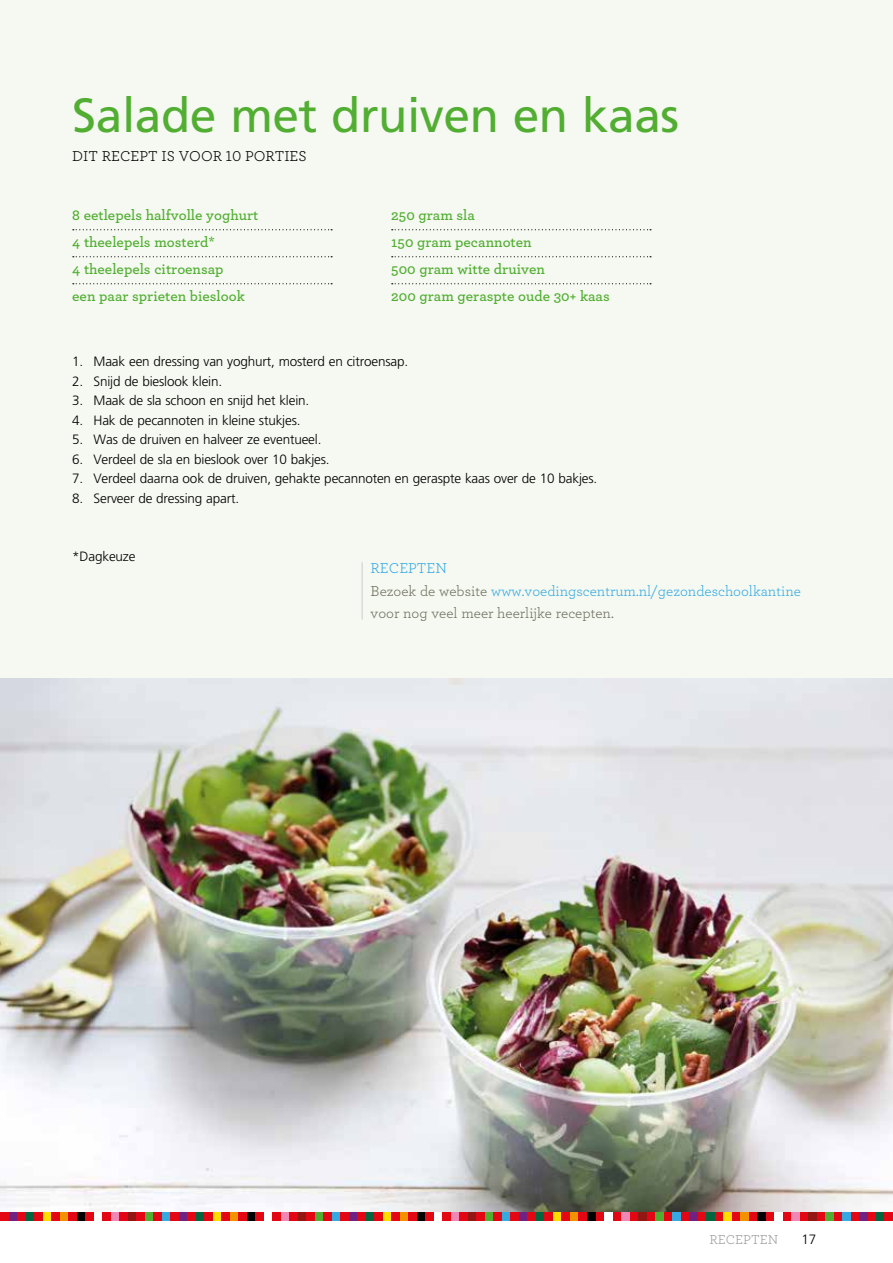
<style>
.page{position:relative;width:893px;height:1263px;background:#fff}
.page>*{position:absolute;margin:0;border:0;box-sizing:border-box;transform-origin:0 0}
.t1{font:48px "Frutiger";letter-spacing:-.01em;color:#52ae32}
.t2{font:600 15px/27px "Archer";color:#52ae32}
.t3{font:15px/22.5px "Archer";color:#36a9e1}
.t4{font:15px "Archer";color:#000}
.t5{font:300 13.5px "Frutiger";letter-spacing:-.01em;color:#000}
.t6{font:13.5px "Archer";color:#9d9d9c}
.s1{color:#6f6d60}
</style>
<div class="page">
<div style="left:0;top:0;width:893px;height:1214px;background:#f5f9f1"></div>
<img style="left:1px;top:678px;width:892px;height:538px">
<div style="left:341px;top:1212px;width:8px;height:8px;background:#e30613"></div>
<div style="left:349px;top:1212px;width:9px;height:8px;background:#702283"></div>
<div style="left:358px;top:1212px;width:8px;height:8px;background:#e30613"></div>
<div style="left:366px;top:1212px;width:9px;height:8px;background:#04663f"></div>
<div style="left:375px;top:1212px;width:8px;height:8px;background:#e30613"></div>
<div style="left:383px;top:1212px;width:9px;height:8px;background:#fd0"></div>
<div style="left:392px;top:1212px;width:8px;height:8px;background:#e30613"></div>
<div style="left:400px;top:1212px;width:9px;height:8px;background:#f39200"></div>
<div style="left:409px;top:1212px;width:8px;height:8px;background:#e30613"></div>
<div style="left:417px;top:1212px;width:9px;height:8px;background:#000"></div>
<div style="left:426px;top:1212px;width:8px;height:8px;background:#e30613"></div>
<div style="left:434px;top:1212px;width:9px;height:8px;background:#fff"></div>
<div style="left:443px;top:1212px;width:8px;height:8px;background:#e30613"></div>
<div style="left:451px;top:1212px;width:9px;height:8px;background:#f088b6"></div>
<div style="left:460px;top:1212px;width:8px;height:8px;background:#e30613"></div>
<div style="left:468px;top:1212px;width:9px;height:8px;background:#931813"></div>
<div style="left:477px;top:1212px;width:8px;height:8px;background:#e30613"></div>
<div style="left:485px;top:1212px;width:9px;height:8px;background:#52ae32"></div>
<div style="left:494px;top:1212px;width:8px;height:8px;background:#e30613"></div>
<div style="left:502px;top:1212px;width:9px;height:8px;background:#36a9e1"></div>
<div style="left:511px;top:1212px;width:8px;height:8px;background:#e30613"></div>
<div style="left:519px;top:1212px;width:9px;height:8px;background:#702283"></div>
<div style="left:528px;top:1212px;width:8px;height:8px;background:#e30613"></div>
<div style="left:536px;top:1212px;width:9px;height:8px;background:#04663f"></div>
<div style="left:545px;top:1212px;width:8px;height:8px;background:#e30613"></div>
<div style="left:553px;top:1212px;width:9px;height:8px;background:#fd0"></div>
<div style="left:562px;top:1212px;width:8px;height:8px;background:#e30613"></div>
<div style="left:570px;top:1212px;width:9px;height:8px;background:#f39200"></div>
<div style="left:579px;top:1212px;width:8px;height:8px;background:#e30613"></div>
<div style="left:587px;top:1212px;width:9px;height:8px;background:#000"></div>
<div style="left:596px;top:1212px;width:8px;height:8px;background:#e30613"></div>
<div style="left:604px;top:1212px;width:9px;height:8px;background:#fff"></div>
<div style="left:613px;top:1212px;width:8px;height:8px;background:#e30613"></div>
<div style="left:621px;top:1212px;width:9px;height:8px;background:#f088b6"></div>
<div style="left:630px;top:1212px;width:8px;height:8px;background:#e30613"></div>
<div style="left:638px;top:1212px;width:9px;height:8px;background:#931813"></div>
<div style="left:647px;top:1212px;width:8px;height:8px;background:#e30613"></div>
<div style="left:655px;top:1212px;width:9px;height:8px;background:#52ae32"></div>
<div style="left:664px;top:1212px;width:8px;height:8px;background:#e30613"></div>
<div style="left:672px;top:1212px;width:8px;height:8px;background:#36a9e1"></div>
<div style="left:681px;top:1212px;width:8px;height:8px;background:#e30613"></div>
<div style="left:689px;top:1212px;width:9px;height:8px;background:#702283"></div>
<div style="left:698px;top:1212px;width:8px;height:8px;background:#e30613"></div>
<div style="left:706px;top:1212px;width:9px;height:8px;background:#04663f"></div>
<div style="left:715px;top:1212px;width:8px;height:8px;background:#e30613"></div>
<div style="left:723px;top:1212px;width:9px;height:8px;background:#fd0"></div>
<div style="left:732px;top:1212px;width:8px;height:8px;background:#e30613"></div>
<div style="left:740px;top:1212px;width:9px;height:8px;background:#f39200"></div>
<div style="left:749px;top:1212px;width:8px;height:8px;background:#e30613"></div>
<div style="left:757px;top:1212px;width:9px;height:8px;background:#000"></div>
<div style="left:766px;top:1212px;width:8px;height:8px;background:#e30613"></div>
<div style="left:774px;top:1212px;width:9px;height:8px;background:#fff"></div>
<div style="left:783px;top:1212px;width:8px;height:8px;background:#e30613"></div>
<div style="left:791px;top:1212px;width:9px;height:8px;background:#f088b6"></div>
<div style="left:800px;top:1212px;width:8px;height:8px;background:#e30613"></div>
<div style="left:808px;top:1212px;width:9px;height:8px;background:#931813"></div>
<div style="left:817px;top:1212px;width:8px;height:8px;background:#e30613"></div>
<div style="left:825px;top:1212px;width:9px;height:8px;background:#52ae32"></div>
<div style="left:834px;top:1212px;width:8px;height:8px;background:#e30613"></div>
<div style="left:842px;top:1212px;width:9px;height:8px;background:#36a9e1"></div>
<div style="left:851px;top:1212px;width:8px;height:8px;background:#e30613"></div>
<div style="left:859px;top:1212px;width:9px;height:8px;background:#702283"></div>
<div style="left:868px;top:1212px;width:8px;height:8px;background:#e30613"></div>
<div style="left:876px;top:1212px;width:9px;height:8px;background:#04663f"></div>
<div style="left:885px;top:1212px;width:8px;height:8px;background:#e30613"></div>
<img style="left:0;top:678px;width:1px;height:538px">
<div style="left:0;top:1212px;width:9px;height:8px;background:#e30613"></div>
<div style="left:9px;top:1212px;width:8px;height:8px;background:#702283"></div>
<div style="left:17px;top:1212px;width:9px;height:8px;background:#e30613"></div>
<div style="left:26px;top:1212px;width:8px;height:8px;background:#04663f"></div>
<div style="left:34px;top:1212px;width:9px;height:8px;background:#e30613"></div>
<div style="left:43px;top:1212px;width:8px;height:8px;background:#fd0"></div>
<div style="left:51px;top:1212px;width:9px;height:8px;background:#e30613"></div>
<div style="left:60px;top:1212px;width:8px;height:8px;background:#f39200"></div>
<div style="left:68px;top:1212px;width:9px;height:8px;background:#e30613"></div>
<div style="left:77px;top:1212px;width:8px;height:8px;background:#000"></div>
<div style="left:85px;top:1212px;width:9px;height:8px;background:#e30613"></div>
<div style="left:94px;top:1212px;width:8px;height:8px;background:#fff"></div>
<div style="left:102px;top:1212px;width:9px;height:8px;background:#e30613"></div>
<div style="left:111px;top:1212px;width:8px;height:8px;background:#f088b6"></div>
<div style="left:119px;top:1212px;width:9px;height:8px;background:#e30613"></div>
<div style="left:128px;top:1212px;width:8px;height:8px;background:#931813"></div>
<div style="left:136px;top:1212px;width:9px;height:8px;background:#e30613"></div>
<div style="left:145px;top:1212px;width:8px;height:8px;background:#52ae32"></div>
<div style="left:153px;top:1212px;width:9px;height:8px;background:#e30613"></div>
<div style="left:162px;top:1212px;width:8px;height:8px;background:#36a9e1"></div>
<div style="left:171px;top:1212px;width:8px;height:8px;background:#e30613"></div>
<div style="left:179px;top:1212px;width:9px;height:8px;background:#702283"></div>
<div style="left:188px;top:1212px;width:8px;height:8px;background:#e30613"></div>
<div style="left:196px;top:1212px;width:9px;height:8px;background:#04663f"></div>
<div style="left:205px;top:1212px;width:8px;height:8px;background:#e30613"></div>
<div style="left:213px;top:1212px;width:9px;height:8px;background:#fd0"></div>
<div style="left:222px;top:1212px;width:8px;height:8px;background:#e30613"></div>
<div style="left:230px;top:1212px;width:9px;height:8px;background:#f39200"></div>
<div style="left:239px;top:1212px;width:8px;height:8px;background:#e30613"></div>
<div style="left:247px;top:1212px;width:9px;height:8px;background:#000"></div>
<div style="left:256px;top:1212px;width:8px;height:8px;background:#e30613"></div>
<div style="left:264px;top:1212px;width:9px;height:8px;background:#fff"></div>
<div style="left:273px;top:1212px;width:8px;height:8px;background:#e30613"></div>
<div style="left:281px;top:1212px;width:9px;height:8px;background:#f088b6"></div>
<div style="left:290px;top:1212px;width:8px;height:8px;background:#e30613"></div>
<div style="left:298px;top:1212px;width:9px;height:8px;background:#931813"></div>
<div style="left:307px;top:1212px;width:8px;height:8px;background:#e30613"></div>
<div style="left:315px;top:1212px;width:9px;height:8px;background:#52ae32"></div>
<div style="left:324px;top:1212px;width:8px;height:8px;background:#e30613"></div>
<div style="left:332px;top:1212px;width:8px;height:8px;background:#36a9e1"></div>
<svg style="left:73px;top:283px;width:259px;height:1px"></svg>
<svg style="left:392px;top:283px;width:259px;height:1px"></svg>
<svg style="left:73px;top:229px;width:259px;height:1px"></svg>
<svg style="left:392px;top:229px;width:259px;height:1px"></svg>
<svg style="left:73px;top:256px;width:259px;height:1px"></svg>
<svg style="left:392px;top:256px;width:259px;height:1px"></svg>
<hr style="left:361px;top:562px;width:2px;height:58px;background:#dadada">
<h1 class="t1" style="left:72px;top:87px;width:608px">Salade met druiven en kaas</h1>
<p class="t4" style="left:72px;top:145px;width:236px">DIT RECEPT IS VOOR 10 PORTIES</p>
<p class="t2" style="left:72px;top:201px;width:188px">8 eetlepels halfvolle yoghurt<br>4 theelepels mosterd*<br>4 theelepels citroensap<br>een paar sprieten bieslook</p>
<p class="t2" style="left:391px;top:201px;width:220px">250 gram sla<br>150 gram pecannoten<br>500 gram witte druiven<br>200 gram geraspte oude 30+ kaas</p>
<p class="t5" style="left:72px;top:354px;width:337px">1. Maak een dressing van yoghurt, mosterd en citroensap.</p>
<p class="t5" style="left:72px;top:373px;width:151px">2. Snijd de bieslook klein.</p>
<p class="t5" style="left:72px;top:393px;width:238px">3. Maak de sla schoon en snijd het klein.</p>
<p class="t5" style="left:72px;top:412px;width:230px">4. Hak de pecannoten in kleine stukjes.</p>
<p class="t5" style="left:72px;top:432px;width:251px">5. Was de druiven en halveer ze eventueel.</p>
<p class="t5" style="left:72px;top:451px;width:259px">6. Verdeel de sla en bieslook over 10 bakjes.</p>
<p class="t5" style="left:72px;top:471px;width:526px">7. Verdeel daarna ook de druiven, gehakte pecannoten en geraspte kaas over de 10 bakjes.</p>
<p class="t5" style="left:72px;top:490px;width:168px">8. Serveer de dressing apart.</p>
<p class="t5" style="left:72px;top:549px;width:65px">*Dagkeuze</p>
<p class="t3" style="left:371px;top:556px;width:432px">RECEPTEN<br><span class="s1">Bezoek de website</span> www.voedingscentrum.nl/gezondeschoolkantine <span class="s1">voor nog veel meer heerlijke recepten.</span></p>
<p class="t6" style="left:709px;top:1230px;width:70px">RECEPTEN</p>
<p class="t5" style="left:801px;top:1231px;width:16px">17</p>
</div>
